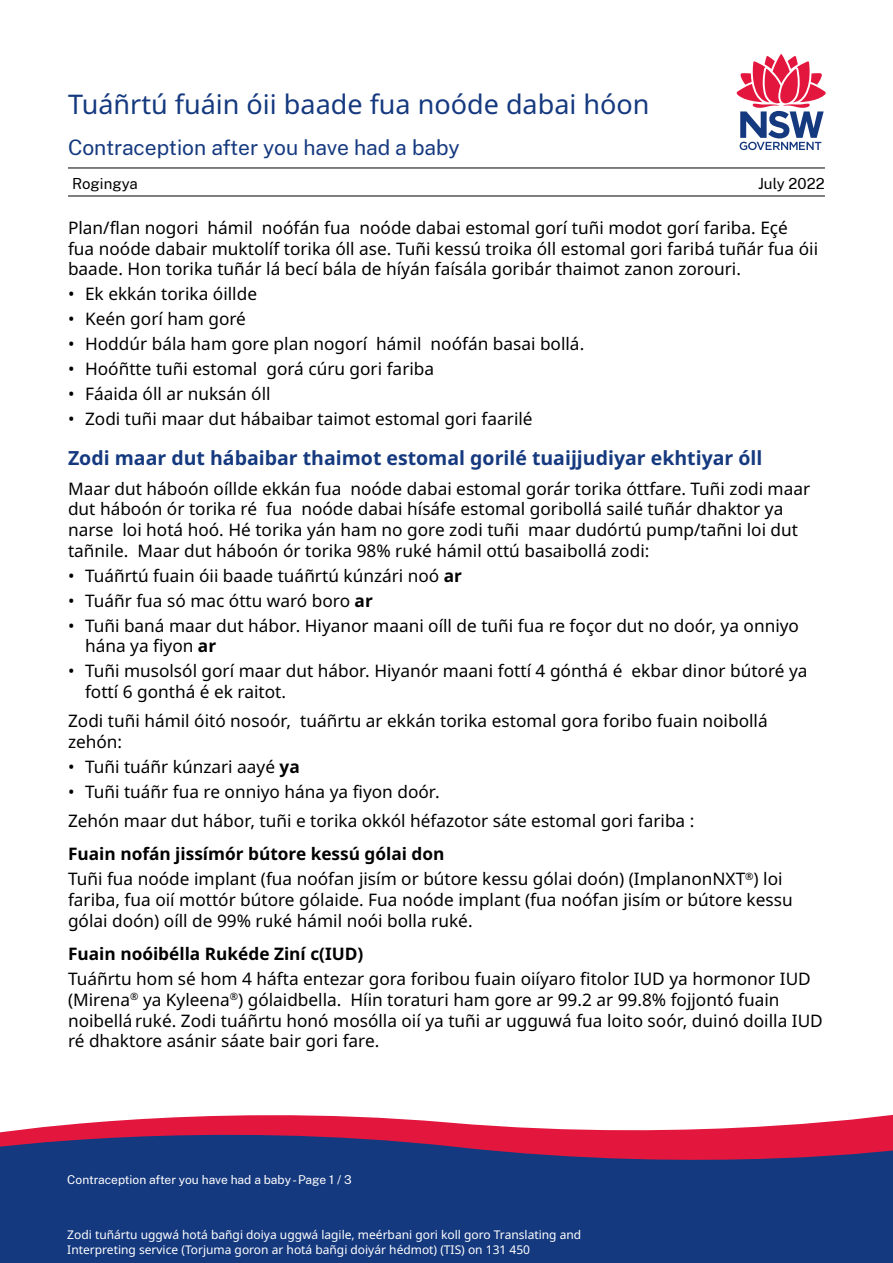
<style>
.page{position:relative;width:893px;height:1263px;background:#fff}
.page>*{position:absolute;margin:0;border:0;box-sizing:border-box;transform-origin:0 0}
.t1{font:27px "Noto Sans";color:#15397f}
.t2{font:21px "Public Sans";color:#15397f}
.t3{font:700 19.5px "Noto Sans";color:#15397f}
.Text{font:17.25px/20.7px "Noto Sans";color:#000}
.Sub_1{font:700 17.25px "Noto Sans";color:#000}
.t4{font:15px "Public Sans";color:#000}
.Translating{font:12px/14.4px "Noto Sans";color:#fff}
.t5{font:12px "Public Sans";color:#fff}
.Text-2{font:10.05px "Noto Sans";color:#000}
.s1{font-weight:700}
.s2{font-size:17.25px}
</style>
<div class="page">
<svg style="left:737px;top:54px;width:89px;height:96px"></svg>
<hr style="left:68px;top:168px;width:757px;height:1px;background:#000">
<hr style="left:68px;top:196px;width:757px;height:1px;background:#000">
<svg style="left:144px;top:1114px;width:749px;height:5px"></svg>
<svg style="left:0;top:1119px;width:893px;height:144px;background:#3e3978"></svg>
<h1 class="t1" style="left:68px;top:85px;width:583px">Tuáñrtú fuáin óii baade fua noóde dabai hóon</h1>
<p class="t2" style="left:68px;top:133px;width:393px">Contraception after you have had a baby</p>
<p class="t4" style="left:72px;top:173px;width:67px">Rogingya</p>
<p class="t4" style="left:758px;top:173px;width:68px">July 2022</p>
<p class="Text" style="left:208px;top:218px;width:47px">hámil</p>
<p class="Text" style="left:262px;top:218px;width:90px">noófán fua</p>
<p class="Text" style="left:359px;top:218px;width:430px">noóde dabai estomal gorí tuñi modot gorí fariba. Eçé</p>
<p class="Text" style="left:68px;top:218px;width:752px">Plan/flan nogori<br>fua noóde dabair muktolíf torika óll ase. Tuñi kessú troika óll estomal gori faribá tuñár fua óii baade. Hon torika tuñár lá becí bála de híyán faísála goribár thaimot zanon zorouri.</p>
<p class="Text" style="left:85px;top:284px;width:173px">Ek ekkán torika óillde</p>
<p class="Text" style="left:68px;top:284px;width:8px">•</p>
<p class="Text" style="left:68px;top:309px;width:8px">•</p>
<p class="Text" style="left:85px;top:309px;width:162px">Keén gorí ham goré</p>
<p class="Text" style="left:68px;top:334px;width:8px">•</p>
<p class="Text" style="left:85px;top:334px;width:284px">Hoddúr bála ham gore plan nogorí</p>
<p class="Text" style="left:376px;top:334px;width:47px">hámil</p>
<p class="Text" style="left:431px;top:334px;width:155px">noófán basai bollá.</p>
<p class="Text" style="left:68px;top:359px;width:8px">•</p>
<p class="Text" style="left:85px;top:359px;width:174px">Hoóñtte tuñi estomal</p>
<p class="Text" style="left:266px;top:359px;width:169px">gorá cúru gori fariba</p>
<p class="Text" style="left:68px;top:384px;width:8px">•</p>
<p class="Text" style="left:85px;top:384px;width:187px">Fáaida óll ar nuksán óll</p>
<p class="Text" style="left:85px;top:409px;width:449px">Zodi tuñi maar dut hábaibar taimot estomal gori faarilé</p>
<p class="Text" style="left:68px;top:409px;width:8px">•</p>
<p class="t3" style="left:68px;top:445px;width:696px">Zodi maar dut hábaibar thaimot estomal gorilé tuaijjudiyar ekhtiyar óll</p>
<p class="Text" style="left:350px;top:478px;width:461px">noóde dabai estomal gorár torika óttfare. Tuñi zodi maar</p>
<p class="Text" style="left:301px;top:478px;width:483px;text-indent:-233px">Maar dut háboón oíllde ekkán fua<br>noóde dabai hísáfe estomal goribollá sailé tuñár dhaktor ya</p>
<p class="Text" style="left:68px;top:499px;width:191px">dut háboón ór torika ré</p>
<p class="Text" style="left:266px;top:499px;width:28px">fua</p>
<p class="Text" style="left:68px;top:520px;width:47px">narse</p>
<p class="Text" style="left:122px;top:520px;width:398px">loi hotá hoó. Hé torika yán ham no gore zodi tuñi</p>
<p class="Text" style="left:528px;top:520px;width:271px">maar dudórtú pump/tañni loi dut</p>
<p class="Text" style="left:137px;top:540px;width:513px">Maar dut háboón ór torika 98% ruké hámil ottú basaibollá zodi:</p>
<p class="Text" style="left:68px;top:540px;width:62px">tañnile.</p>
<p class="Text" style="left:85px;top:565px;width:379px">Tuáñrtú fuain óii baade tuáñrtú kúnzári noó <span class="s1">ar</span></p>
<p class="Text" style="left:68px;top:565px;width:8px">•</p>
<p class="Text" style="left:68px;top:590px;width:8px">•</p>
<p class="Text" style="left:85px;top:590px;width:289px">Tuáñr fua só mac óttu waró boro <span class="s1">ar</span></p>
<p class="Text" style="left:68px;top:615px;width:8px">•</p>
<p class="Text" style="left:85px;top:615px;width:715px">Tuñi baná maar dut hábor. Hiyanor maani oíll de tuñi fua re foçor dut no doór, ya onniyo</p>
<p class="Text" style="left:85px;top:636px;width:133px">hána ya fiyon <span class="s1">ar</span></p>
<p class="Text" style="left:68px;top:661px;width:8px">•</p>
<p class="Text" style="left:85px;top:661px;width:539px">Tuñi musolsól gorí maar dut hábor. Hiyanór maani fottí 4 gónthá é</p>
<p class="Text" style="left:631px;top:661px;width:178px">ekbar dinor bútoré ya</p>
<p class="Text" style="left:85px;top:682px;width:202px">fottí 6 gonthá é ek raitot.</p>
<p class="Text" style="left:68px;top:711px;width:225px">Zodi tuñi hámil óitó nosoór, zehón:</p>
<p class="Text" style="left:85px;top:757px;width:216px">Tuñi tuáñr kúnzari aayé <span class="s1">ya</span></p>
<p class="Text" style="left:300px;top:711px;width:469px">tuáñrtu ar ekkán torika estomal gora foribo fuain noibollá</p>
<p class="Text" style="left:68px;top:757px;width:8px">•</p>
<p class="Text" style="left:85px;top:782px;width:356px">Tuñi tuáñr fua re onniyo hána ya fiyon doór.</p>
<p class="Text" style="left:68px;top:782px;width:8px">•</p>
<p class="Text" style="left:68px;top:811px;width:628px">Zehón maar dut hábor, tuñi e torika okkól héfazotor sáte estomal gori fariba :</p>
<p class="Sub_1" style="left:68px;top:842px;width:378px">Fuain nofán jissímór bútore kessú gólai don</p>
<p class="Text" style="left:68px;top:869px;width:726px">Tuñi fua noóde implant (fua noófan jisím or bútore kessu gólai doón) (ImplanonNXT fariba, fua oií mottór bútore gólaide. Fua noóde implant (fua noófan jisím or bútore kessu gólai doón) oíll de 99% ruké hámil noói bolla ruké.</p>
<p class="Sub_1" style="left:68px;top:942px;width:297px">Fuain noóibélla Rukéde Ziní (c IUD(</p>
<p class="Text" style="left:350px;top:969px;width:462px;text-indent:-282px">Tuáñrtu hom sé hom 4 háfta entezar gora foribou fuain oiíyaro fitolor IUD ya hormonor IUD<br>Híin toraturi ham gore ar 99.2 ar 99.8% fojjontó fuain</p>
<p class="Text" style="left:763px;top:869px;width:21px">loi</p>
<p class="Text-2" style="left:745px;top:869px;width:15px">®<span class="s2">)</span></p>
<p class="Text" style="left:248px;top:990px;width:95px">gólaidbella.</p>
<p class="Text" style="left:143px;top:990px;width:88px">ya Kyleena</p>
<p class="Text-2" style="left:130px;top:989px;width:10px">®</p>
<p class="Text-2" style="left:230px;top:989px;width:15px">®<span class="s2">)</span></p>
<p class="Text" style="left:68px;top:990px;width:756px">(Mirena<br>noibelláruké. Zodi tuáñrtu honó mosólla oií ya tuñi ar ugguwá fua loito soór, duinó doilla IUD ré dhaktore asánir sáate bair gori fare.</p>
<p class="t5" style="left:67px;top:1172px;width:286px">Contraception after you have had a baby-Page 3/1</p>
<p class="Translating" style="left:67px;top:1228px;width:515px">Zodi tuñártu uggwá hotá bañgi doiya uggwá lagile, meérbani gori koll goro Translating and<br>Interpreting service (Torjuma goron ar hotá bañgi doiyár hédmot) (TIS) on 131 450</p>
</div>
